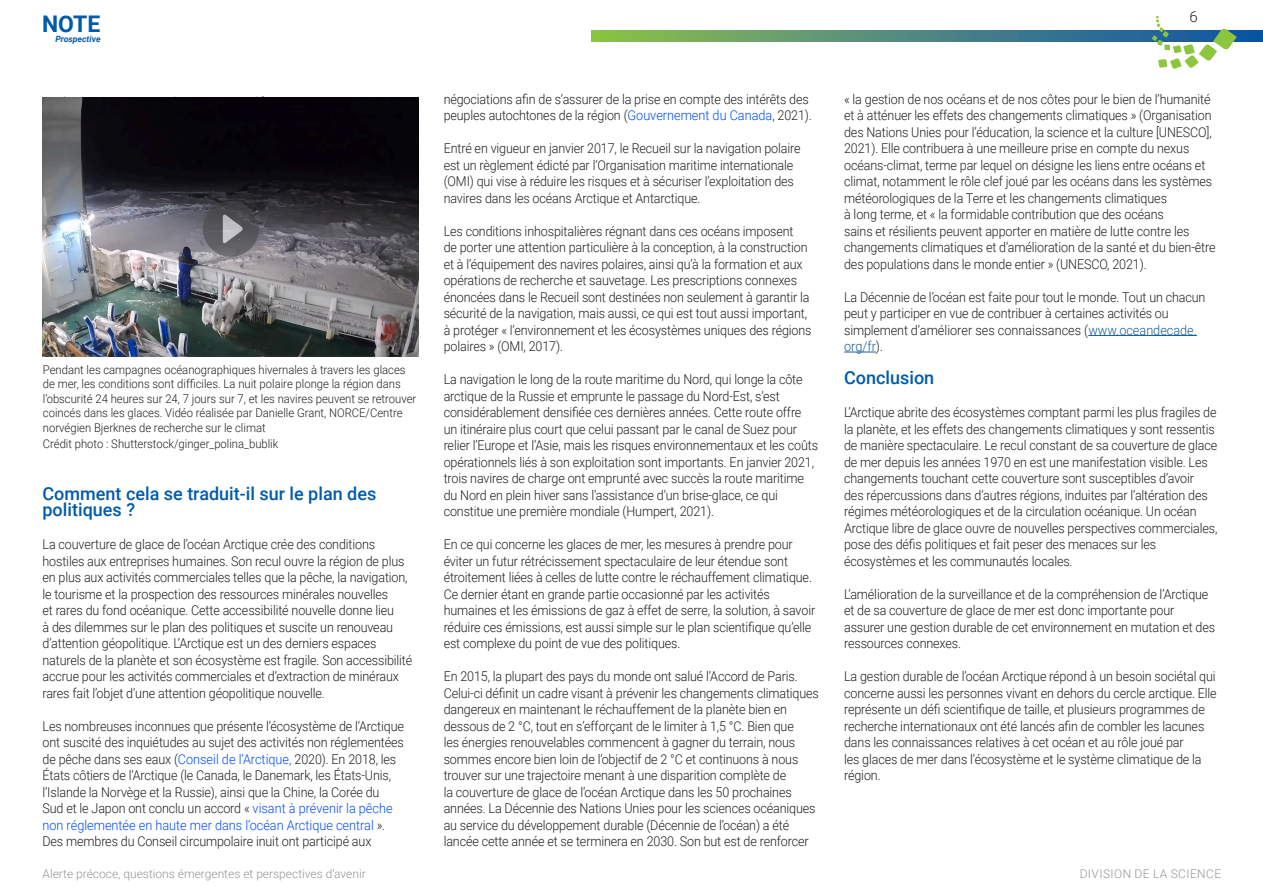
<style>
.page{position:relative;width:1263px;height:893px;background:#fff}
.page>*{position:absolute;margin:0;border:0;box-sizing:border-box;transform-origin:0 0}
.t1{font:700 22.95px "Roboto";color:#015aaa}
.FB_Header_2{font:500 18px/16.5px "Roboto";color:#015aaa}
.t2{font:300 15px "Roboto";color:#231f20}
.FB_Body{font:300 13.5px/16.5px "Roboto";letter-spacing:-.01em;color:#231f20;scale:.93 1}
.FB_Body-2{font:300 12px/14.4px "Roboto";color:#231f20;scale:.94 1}
.t3{font:300 12px "Roboto";color:#939598}
.t4{font:300 12px "Roboto";letter-spacing:.035em;color:#939598}
.t5{font:italic 700 8.7px "Roboto";color:#015aaa}
.s1{color:#004cff}
.s2{color:#175d9e}
</style>
<div class="page">
<svg style="left:591px;top:30px;width:672px;height:12px;background:#548e78"></svg>
<svg style="left:1152px;top:16px;width:85px;height:53px"></svg>
<img style="left:43px;top:98px;width:375px;height:259px">
<svg style="left:203px;top:201px;width:56px;height:56px;background:#656469"></svg>
<hr style="left:1088px;top:335px;width:109px;height:1px;background:#175d9e">
<hr style="left:844px;top:352px;width:32px;height:1px;background:#175d9e">
<h1 class="t1" style="left:42px;top:8px;width:60px">NOTE</h1>
<p class="t5" style="left:55px;top:33px;width:47px">Prospective</p>
<p class="FB_Body-2" style="left:43px;top:362px;width:399px">Pendant les campagnes océanographiques hivernales à travers les glaces de mer, les conditions sont difficiles. La nuit polaire plonge la région dans l’obscurité 24 heures sur 24, 7 jours sur 7, et les navires peuvent se retrouver coincés dans les glaces. Vidéo réalisée par Danielle Grant, NORCE/Centre norvégien Bjerknes de recherche sur le climat</p>
<p class="FB_Body-2" style="left:43px;top:436px;width:252px">Crédit photo : Shutterstock/ginger_polina_bublik</p>
<p class="FB_Header_2" style="left:43px;top:484px;width:335px">Comment cela se traduit-il sur le plan des politiques ?</p>
<p class="FB_Body" style="left:43px;top:535px;width:399px">La couverture de glace de l’océan Arctique crée des conditions hostiles aux entreprises humaines. Son recul ouvre la région de plus en plus aux activités commerciales telles que la pêche, la navigation, le tourisme et la prospection des ressources minérales nouvelles<br>et rares du fond océanique. Cette accessibilité nouvelle donne lieu<br>à des dilemmes sur le plan des politiques et suscite un renouveau d’attention géopolitique. L’Arctique est un des derniers espaces naturels de la planète et son écosystème est fragile. Son accessibilité accrue pour les activités commerciales et d’extraction de minéraux rares fait l’objet d’une attention géopolitique nouvelle.</p>
<p class="FB_Body" style="left:43px;top:717px;width:390px">Les nombreuses inconnues que présente l’écosystème de l’Arctique ont suscité des inquiétudes au sujet des activités non réglementées de pêche dans ses eaux (<span class="s1">Conseil de l’Arctique,</span> 2020). En 2018, les États côtiers de l’Arctique (le Canada, le Danemark, les États-Unis, l’Islande la Norvège et la Russie), ainsi que la Chine, la Corée du<br>Sud et le Japon ont conclu un accord « <span class="s1">visant à prévenir la pêche non réglementée en haute mer dans l’océan Arctique central</span> ».<br>Des membres du Conseil circumpolaire inuit ont participé aux</p>
<p class="t2" style="left:1189px;top:6px;width:10px">6</p>
<p class="FB_Body" style="left:444px;top:90px;width:397px">négociations afin de s’assurer de la prise en compte des intérêts des peuples autochtones de la région (<span class="s1">Gouvernement du Canada</span>, 2021).</p>
<p class="FB_Body" style="left:444px;top:139px;width:385px">Entré en vigueur en janvier 2017, le Recueil sur la navigation polaire est un règlement édicté par l’Organisation maritime internationale (OMI) qui vise à réduire les risques et à sécuriser l’exploitation des navires dans les océans Arctique et Antarctique.</p>
<p class="FB_Body" style="left:444px;top:222px;width:397px">Les conditions inhospitalières régnant dans ces océans imposent<br>de porter une attention particulière à la conception, à la construction et à l’équipement des navires polaires, ainsi qu’à la formation et aux opérations de recherche et sauvetage. Les prescriptions connexes énoncées dans le Recueil sont destinées non seulement à garantir la sécurité de la navigation, mais aussi, ce qui est tout aussi important, à protéger « l’environnement et les écosystèmes uniques des régions polaires » (OMI, 2017).</p>
<p class="FB_Body" style="left:444px;top:370px;width:404px">La navigation le long de la route maritime du Nord, qui longe la côte arctique de la Russie et emprunte le passage du Nord-Est, s’est considérablement densifiée ces dernières années. Cette route offre un itinéraire plus court que celui passant par le canal de Suez pour relier l’Europe et l’Asie, mais les risques environnementaux et les coûts opérationnels liés à son exploitation sont importants. En janvier 2021, trois navires de charge ont emprunté avec succès la route maritime du Nord en plein hiver sans l’assistance d’un brise-glace, ce qui constitue une première mondiale (Humpert, 2021).</p>
<p class="FB_Body" style="left:444px;top:535px;width:401px">En ce qui concerne les glaces de mer, les mesures à prendre pour éviter un futur rétrécissement spectaculaire de leur étendue sont étroitement liées à celles de lutte contre le réchauffement climatique.<br>Ce dernier étant en grande partie occasionné par les activités humaines et les émissions de gaz à effet de serre, la solution, à savoir réduire ces émissions, est aussi simple sur le plan scientifique qu’elle est complexe du point de vue des politiques.</p>
<p class="FB_Body" style="left:444px;top:667px;width:405px">En 2015, la plupart des pays du monde ont salué l’Accord de Paris.<br>Celui-ci définit un cadre visant à prévenir les changements climatiques dangereux en maintenant le réchauffement de la planète bien en dessous de 2 °C, tout en s’efforçant de le limiter à 1,5 °C. Bien que<br>les énergies renouvelables commencent à gagner du terrain, nous sommes encore bien loin de l’objectif de 2 °C et continuons à nous trouver sur une trajectoire menant à une disparition complète de<br>la couverture de glace de l’océan Arctique dans les 50 prochaines années. La Décennie des Nations Unies pour les sciences océaniques au service du développement durable (Décennie de l’océan) a été lancée cette année et se terminera en 2030. Son but est de renforcer</p>
<p class="FB_Body" style="left:844px;top:90px;width:401px">« la gestion de nos océans et de nos côtes pour le bien de l’humanité et à atténuer les effets des changements climatiques » (Organisation des Nations Unies pour l’éducation, la science et la culture [UNESCO], 2021). Elle contribuera à une meilleure prise en compte du nexus océans-climat, terme par lequel on désigne les liens entre océans et climat, notamment le rôle clef joué par les océans dans les systèmes météorologiques de la Terre et les changements climatiques<br>à long terme, et « la formidable contribution que des océans<br>sains et résilients peuvent apporter en matière de lutte contre les changements climatiques et d’amélioration de la santé et du bien-être des populations dans le monde entier » (UNESCO, 2021).</p>
<p class="FB_Body" style="left:844px;top:288px;width:390px">La Décennie de l’océan est faite pour tout le monde. Tout un chacun peut y participer en vue de contribuer à certaines activités ou simplement d’améliorer ses connaissances (<span class="s2">www.oceandecade. org/fr</span>).</p>
<p class="FB_Header_2" style="left:844px;top:369px;width:92px">Conclusion</p>
<p class="FB_Body" style="left:844px;top:403px;width:403px">L’Arctique abrite des écosystèmes comptant parmi les plus fragiles de la planète, et les effets des changements climatiques y sont ressentis de manière spectaculaire. Le recul constant de sa couverture de glace de mer depuis les années 1970 en est une manifestation visible. Les changements touchant cette couverture sont susceptibles d’avoir<br>des répercussions dans d’autres régions, induites par l’altération des régimes météorologiques et de la circulation océanique. Un océan Arctique libre de glace ouvre de nouvelles perspectives commerciales, pose des défis politiques et fait peser des menaces sur les écosystèmes et les communautés locales.</p>
<p class="FB_Body" style="left:844px;top:585px;width:400px">L’amélioration de la surveillance et de la compréhension de l’Arctique et de sa couverture de glace de mer est donc importante pour assurer une gestion durable de cet environnement en mutation et des ressources connexes.</p>
<p class="FB_Body" style="left:844px;top:667px;width:402px">La gestion durable de l’océan Arctique répond à un besoin sociétal qui concerne aussi les personnes vivant en dehors du cercle arctique. Elle représente un défi scientifique de taille, et plusieurs programmes de recherche internationaux ont été lancés afin de combler les lacunes dans les connaissances relatives à cet océan et au rôle joué par<br>les glaces de mer dans l’écosystème et le système climatique de la région.</p>
<p class="t3" style="left:43px;top:865px;width:325px">Alerte précoce, questions émergentes et perspectives d’avenir</p>
<p class="t4" style="left:1080px;top:865px;width:143px">DIVISION DE LA SCIENCE</p>
</div>
